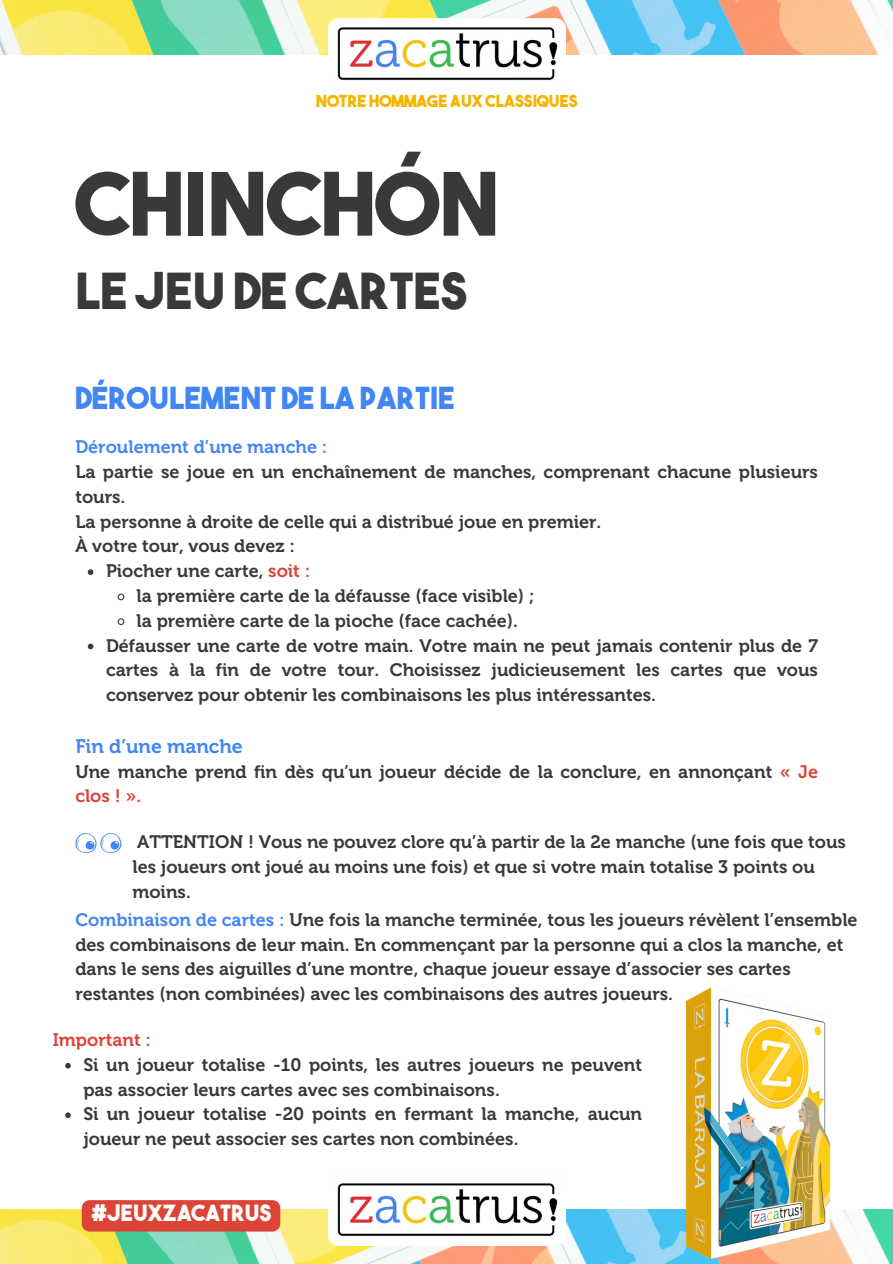
<style>
.page{position:relative;width:893px;height:1264px;background:#fff}
.page>*{position:absolute;margin:0;border:0;box-sizing:border-box;transform-origin:0 0}
.t1{font:87px "The Bold Font";color:#3b3839}
.t2{font:49.5px "The Bold Font";color:#3b3839}
.t3{font:30.3px "The Bold Font";color:#4285f4}
.t4{font:22.35px "The Bold Font";color:#fefefe}
.t5{font:19.5px "Museo 700";color:#4285f4}
.t6{font:18px/24.8px "Museo 700";color:#3b3839}
.t7{font:18px "Museo 700";color:#db4437}
.t8{font:16.5px "The Bold Font";color:#f4b400}
.s1{color:#4285f4}
.s2{color:#db4437}
</style>
<div class="page">
<img style="left:0;top:0;width:892px;height:54px">
<img style="left:0;top:1209px;width:582px;height:54px">
<img style="left:328px;top:1183px;width:237px;height:61px">
<svg style="left:88px;top:569px;width:5px;height:6px"></svg>
<svg style="left:117px;top:593px;width:8px;height:8px"></svg>
<svg style="left:117px;top:618px;width:8px;height:7px"></svg>
<svg style="left:88px;top:643px;width:5px;height:6px"></svg>
<div style="left:82px;top:1200px;width:198px;height:31px;background:#db4437"></div>
<img style="left:582px;top:987px;width:310px;height:276px">
<img style="left:328px;top:19px;width:237px;height:62px">
<svg style="left:65px;top:1063px;width:6px;height:5px"></svg>
<svg style="left:65px;top:1112px;width:6px;height:6px"></svg>
<svg style="left:75px;top:833px;width:46px;height:20px"></svg>
<p class="t8" style="left:316px;top:94px;width:263px">NOTRE HOMMAGE AUX CLASSIQUES</p>
<h6 class="t1" style="left:75px;top:170px;width:425px">CHINCHÓN</h6>
<p class="t2" style="left:75px;top:271px;width:393px">LE JEU DE CARTES</p>
<p class="t3" style="left:75px;top:386px;width:381px">DÉROULEMENT DE LA PARTIE</p>
<h5 class="t6" style="left:75px;top:435px;width:744px"><span class="s1">Déroulement d’une manche :<br></span>La partie se joue en un enchaînement de manches, comprenant chacune plusieurs tours.<br>La personne à droite de celle qui a distribué joue en premier.<br>À votre tour, vous devez :</h5>
<h1 class="t6" style="left:106px;top:558px;width:206px">Piocher une carte, <span class="s2">soit :</span></h1>
<h2 class="t6" style="left:137px;top:583px;width:399px">la première carte de la défausse (face visible) ;</h2>
<h3 class="t6" style="left:137px;top:608px;width:382px">la première carte de la pioche (face cachée).</h3>
<h6 class="t6" style="left:106px;top:633px;width:713px;text-align:justify">Défausser une carte de votre main. Votre main ne peut jamais contenir plus de 7 cartes à la fin de votre tour. Choisissez judicieusement les cartes que vous conservez pour obtenir les combinaisons les plus intéressantes.</h6>
<p class="t5" style="left:75px;top:734px;width:169px">Fin d’une manche</p>
<p class="t6" style="left:75px;top:759px;width:744px">Une manche prend fin dès qu’un joueur décide de la conclure, en annonçant <span class="s2">« Je clos ! ».</span></p>
<p class="t6" style="left:132px;top:829px;width:715px">ATTENTION ! Vous ne pouvez clore qu’à partir de la 2e manche (une fois que tous les joueurs ont joué au moins une fois) et que si votre main totalise 3 points ou moins.</p>
<p class="t6" style="left:75px;top:907px;width:783px"><span class="s1">Combinaison de cartes :</span> Une fois la manche terminée, tous les joueurs révèlent l’ensemble des combinaisons de leur main. En commençant par la personne qui a clos la manche, et dans le sens des aiguilles d’une montre, chaque joueur essaye d’associer ses cartes restantes (non combinées) avec les combinaisons des autres joueurs.</p>
<h6 class="t7" style="left:53px;top:1029px;width:100px">Important :</h6>
<p class="t6" style="left:83px;top:1052px;width:560px">Si un joueur totalise -10 points, les autres joueurs ne peuvent pas associer leurs cartes avec ses combinaisons.</p>
<h6 class="t6" style="left:83px;top:1101px;width:560px">Si un joueur totalise -20 points en fermant la manche, aucun joueur ne peut associer ses cartes non combinées.</h6>
<p class="t4" style="left:91px;top:1204px;width:182px">#JEUXZACATRUS</p>
</div>
